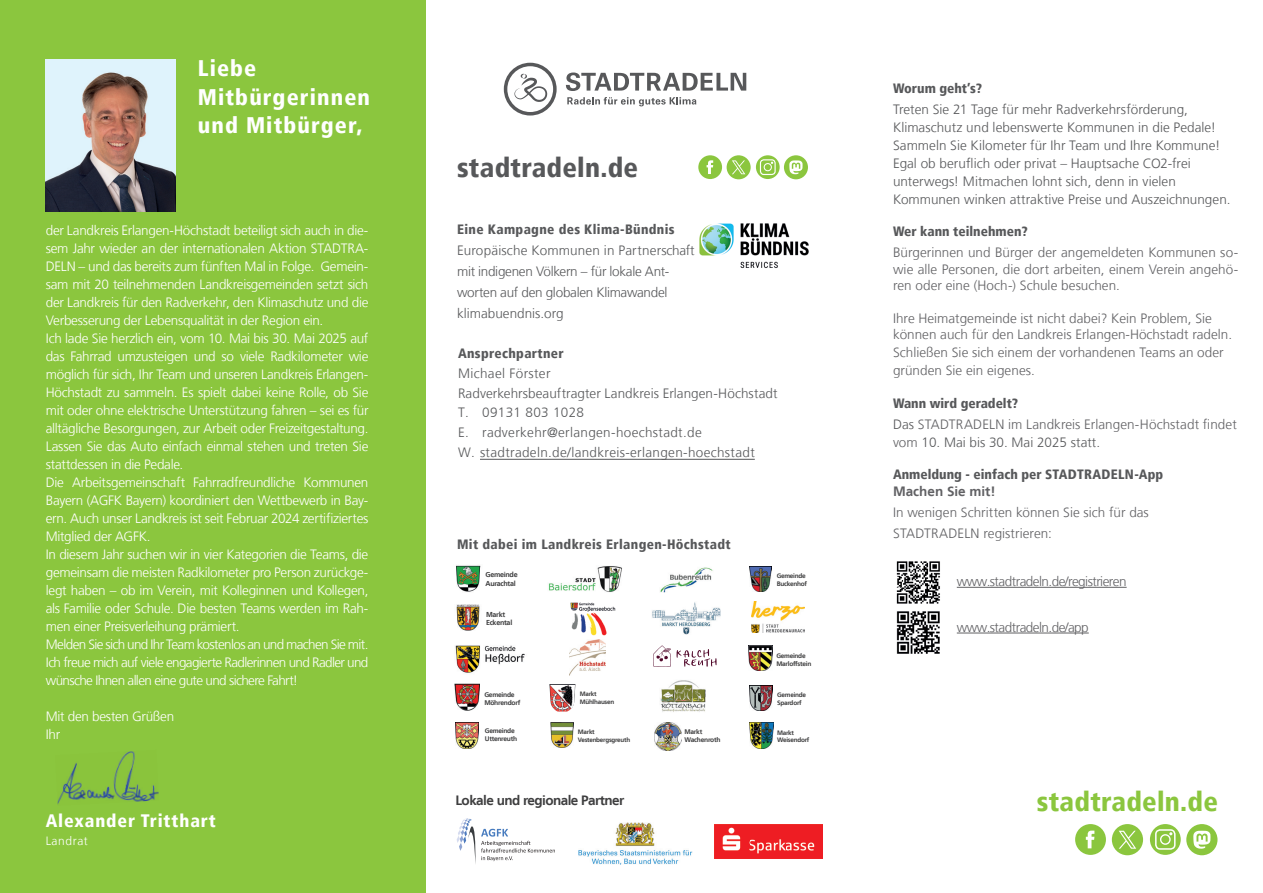
<style>
.page{position:relative;width:1263px;height:893px;background:#fff}
.page>*{position:absolute;margin:0;border:0;box-sizing:border-box;transform-origin:0 0}
.t1{font:900 condensed 27.15px "Frutiger LT";letter-spacing:.01em;color:#8bc63e}
.t2{font:900 condensed 27.15px "Frutiger LT";letter-spacing:.01em;color:#57585a}
.t3{font:900 condensed 22.5px/28.5px "Frutiger LT";letter-spacing:.05em;color:#fff}
.t4{font:900 condensed 18px "Frutiger LT";letter-spacing:.05em;color:#fff}
.t5{font:300 13.5px/18px "Frutiger LT";letter-spacing:-.025em;color:#fff}
.t6{font:300 13.5px/16.2px "Frutiger LT";color:#616164}
.t7{font:300 13.5px/18px "Frutiger LT";letter-spacing:.005em;color:#57585a}
.t8{font:300 13.5px/19.8px "Frutiger LT";letter-spacing:.025em;color:#57585a}
.t9{font:300 13.5px/21px "Frutiger LT";letter-spacing:-.015em;color:#57585a}
.t10{font:900 condensed 13.5px "Frutiger LT";letter-spacing:.025em;color:#57585a}
.t11{font:900 condensed 13.5px "Frutiger LT";color:#57585a}
.t12{font:300 13.5px "Frutiger LT";letter-spacing:-.04em;color:#616164}
.t13{font:700 13.5px "Frutiger LT";letter-spacing:-.04em;color:#3e3e3f}
.t14{font:700 13.5px "Frutiger LT";color:#616164}
.t15{font:300 12px "Frutiger LT";letter-spacing:.05em;color:#fff}
.t16{font:700 7.2px/8.6px "Frutiger LT";letter-spacing:-.04em;color:#3e3e3f}
.t17{font:700 6.75px/8.1px "Frutiger LT";letter-spacing:-.04em;color:#3e3e3f}
.t18{font:700 6.6px/7.9px "Frutiger LT";letter-spacing:-.04em;color:#3e3e3f}
.t19{font:700 6.45px/7.8px "Frutiger LT";letter-spacing:-.04em;color:#3e3e3f}
.t20{font:700 6.3px/7.6px "Frutiger LT";letter-spacing:-.04em;color:#3e3e3f}
.s1{font-weight:900;font-stretch:condensed;color:#57585a}
.s2{color:#57585a}
.s3{color:#616164}
</style>
<div class="page">
<div style="left:0;top:0;width:425px;height:893px;background:#8bc63e"></div>
<hr style="left:957px;top:587px;width:170px;height:1px;background:#616164">
<hr style="left:957px;top:633px;width:132px;height:1px;background:#616164">
<div style="left:1075px;top:824px;width:31px;height:31px;background:#8bc63e;border-radius:50%"></div>
<svg style="left:1086px;top:831px;width:8px;height:17px"></svg>
<div style="left:1186px;top:824px;width:31px;height:31px;background:#8bc63e;border-radius:50%"></div>
<svg style="left:1193px;top:831px;width:17px;height:18px"></svg>
<div style="left:1112px;top:824px;width:31px;height:31px;background:#8bc63e;border-radius:50%"></div>
<svg style="left:1119px;top:831px;width:17px;height:18px"></svg>
<div style="left:1150px;top:824px;width:31px;height:31px;background:#8bc63e;border-radius:50%"></div>
<div style="left:1155px;top:829px;width:20px;height:21px;border:2px solid #fff;border-radius:4px"></div>
<div style="left:1160px;top:834px;width:11px;height:11px;border:1px solid #fff;border-radius:50%"></div>
<img style="left:46px;top:60px;width:130px;height:152px">
<svg style="left:504px;top:63px;width:53px;height:53px"></svg>
<svg style="left:566px;top:73px;width:180px;height:18px"></svg>
<svg style="left:567px;top:97px;width:129px;height:9px"></svg>
<img style="left:700px;top:223px;width:109px;height:46px">
<hr style="left:480px;top:459px;width:275px;height:1px;background:#57585a">
<div style="left:698px;top:155px;width:24px;height:24px;background:#8bc63e;border-radius:50%"></div>
<svg style="left:706px;top:160px;width:7px;height:14px"></svg>
<div style="left:784px;top:155px;width:24px;height:24px;background:#8bc63e;border-radius:50%"></div>
<svg style="left:789px;top:160px;width:14px;height:14px"></svg>
<div style="left:727px;top:155px;width:24px;height:24px;background:#8bc63e;border-radius:50%"></div>
<svg style="left:732px;top:160px;width:13px;height:14px"></svg>
<svg style="left:756px;top:155px;width:24px;height:24px"></svg>
<div style="left:760px;top:159px;width:16px;height:16px;border:1px solid #fff;border-radius:3px"></div>
<div style="left:764px;top:163px;width:8px;height:8px;border:1px solid #fff;border-radius:50%"></div>
<img style="left:896px;top:561px;width:44px;height:43px">
<svg style="left:896px;top:577px;width:7px;height:9px"></svg>
<svg style="left:457px;top:818px;width:98px;height:46px"></svg>
<img style="left:579px;top:822px;width:113px;height:43px">
<img style="left:652px;top:602px;width:69px;height:33px">
<img style="left:660px;top:680px;width:46px;height:32px">
<img style="left:752px;top:602px;width:52px;height:31px">
<img style="left:569px;top:640px;width:36px;height:36px">
<img style="left:548px;top:566px;width:74px;height:26px">
<img style="left:456px;top:565px;width:25px;height:27px">
<img style="left:750px;top:567px;width:22px;height:25px">
<svg style="left:653px;top:645px;width:63px;height:22px"></svg>
<img style="left:455px;top:684px;width:25px;height:27px">
<img style="left:749px;top:685px;width:24px;height:25px">
<img style="left:455px;top:645px;width:70px;height:28px">
<img style="left:456px;top:604px;width:24px;height:26px">
<img style="left:455px;top:722px;width:24px;height:27px">
<img style="left:551px;top:723px;width:23px;height:25px">
<img style="left:749px;top:723px;width:24px;height:25px">
<img style="left:749px;top:645px;width:24px;height:26px">
<img style="left:57px;top:751px;width:102px;height:53px">
<img style="left:654px;top:723px;width:27px;height:27px">
<img style="left:549px;top:684px;width:26px;height:28px">
<img style="left:660px;top:567px;width:53px;height:26px">
<img style="left:714px;top:824px;width:109px;height:34px">
<img style="left:897px;top:611px;width:43px;height:43px">
<img style="left:570px;top:602px;width:46px;height:34px">
<h2 class="t3" style="left:198px;top:54px;width:174px">Liebe<br>Mitbürgerinnen und Mitbürger,</h2>
<p class="t5" style="left:46px;top:222px;width:324px">der Landkreis Erlangen-Höchstadt beteiligt sich auch in die&shy;sem Jahr wieder an der internationalen Aktion STADTRA-DELN – und das bereits zum fünften Mal in Folge. Gemein&shy;sam mit 20 teilnehmenden Landkreisgemeinden setzt sich der Landkreis für den Radverkehr, den Klimaschutz und die Verbesserung der Lebensqualität in der Region ein.<br>Ich lade Sie herzlich ein, vom 10. Mai bis 30. Mai 2025 auf das Fahrrad umzusteigen und so viele Radkilometer wie möglich für sich, Ihr Team und unseren Landkreis Erlangen-Höchstadt zu sammeln. Es spielt dabei keine Rolle, ob Sie mit oder ohne elektrische Unterstützung fahren – sei es für alltägliche Besorgungen, zur Arbeit oder Freizeitgestaltung.<br>Lassen Sie das Auto einfach einmal stehen und treten Sie stattdessen in die Pedale.<br>Die Arbeitsgemeinschaft Fahrradfreundliche Kommunen Bayern (AGFK Bayern) koordiniert den Wettbewerb in Bay&shy;ern. Auch unser Landkreis ist seit Februar 2024 zertifiziertes Mitglied der AGFK.<br>In diesem Jahr suchen wir in vier Kategorien die Teams, die gemeinsam die meisten Radkilometer pro Person zurückge&shy;legt haben – ob im Verein, mit Kolleginnen und Kollegen, als Familie oder Schule. Die besten Teams werden im Rah&shy;men einer Preisverleihung prämiert.<br>Melden Sie sich und Ihr Team kostenlos an und machen Sie mit.<br>Ich freue mich auf viele engagierte Radlerinnen und Radler und wünsche Ihnen allen eine gute und sichere Fahrt!</p>
<p class="t5" style="left:46px;top:708px;width:130px">Mit den besten Grüßen<br>Ihr</p>
<h3 class="t4" style="left:46px;top:810px;width:172px">Alexander Tritthart</h3>
<p class="t15" style="left:46px;top:834px;width:44px">Landrat</p>
<h1 class="t2" style="left:457px;top:152px;width:183px">stadtradeln.de</h1>
<p class="t10" style="left:457px;top:221px;width:219px">Eine Kampagne des Klima-Bündnis</p>
<p class="t9" style="left:457px;top:240px;width:239px">Europäische Kommunen in Partnerschaft mit indigenen Völkern – für lokale Ant&shy;worten auf den globalen Klimawandel klimabuendnis.org</p>
<p class="t10" style="left:458px;top:345px;width:107px">Ansprechpartner</p>
<p class="t8" style="left:458px;top:363px;width:321px">Michael Förster<br>Radverkehrsbeauftragter Landkreis Erlangen-Höchstadt T. 09131 803 1028<br>E. radverkehr@erlangen-hoechstadt.de<br>W. stadtradeln.de/landkreis-erlangen-hoechstadt</p>
<p class="t10" style="left:457px;top:536px;width:275px">Mit dabei im Landkreis Erlangen-Höchstadt</p>
<p class="t16" style="left:485px;top:570px;width:34px">Gemeinde<br>Aurachtal</p>
<p class="t19" style="left:777px;top:572px;width:32px">Gemeinde<br>Buckenhof</p>
<p class="t16" style="left:486px;top:610px;width:28px">Markt<br>Eckental</p>
<p class="t19" style="left:776px;top:652px;width:37px">Gemeinde<br>Marloffstein</p>
<p class="t20" style="left:580px;top:690px;width:36px">Markt<br>Mühlhausen</p>
<p class="t17" style="left:484px;top:690px;width:38px">Gemeinde<br>Möhrendorf</p>
<p class="t19" style="left:777px;top:691px;width:30px">Gemeinde<br>Spardorf</p>
<p class="t18" style="left:485px;top:727px;width:34px">Gemeinde<br>Uttenreuth</p>
<p class="t20" style="left:578px;top:728px;width:54px">Markt<br>Vestenbergsgreuth</p>
<p class="t19" style="left:777px;top:729px;width:34px">Markt<br>Weisendorf</p>
<p class="t18" style="left:684px;top:728px;width:38px">Markt<br>Wachenroth</p>
<p class="t13" style="left:455px;top:792px;width:170px">Lokale und regionale Partner</p>
<p class="t11" style="left:893px;top:80px;width:91px">Worum geht’s?</p>
<p class="t7" style="left:893px;top:101px;width:339px">Treten Sie 21 Tage für mehr Radverkehrsförderung, Klimaschutz und lebenswerte Kommunen in die Pedale!<br>Sammeln Sie Kilometer für Ihr Team und Ihre Kommune!<br>Egal ob beruflich oder privat – Hauptsache CO2-frei unterwegs! Mitmachen lohnt sich, denn in vielen Kommunen winken attraktive Preise und Auszeichnungen.</p>
<p class="t11" style="left:893px;top:224px;width:136px">Wer kann teilnehmen?</p>
<p class="t6" style="left:893px;top:245px;width:347px;text-align:justify">Bürgerinnen und Bürger der angemeldeten Kommunen so&shy;wie alle Personen, die dort arbeiten, einem Verein angehö&shy;ren oder eine (Hoch-) Schule besuchen.</p>
<p class="t6" style="left:893px;top:310px;width:341px">Ihre Heimatgemeinde ist nicht dabei? Kein Problem, Sie können auch für den Landkreis Erlangen-Höchstadt radeln.</p>
<p class="t6" style="left:893px;top:344px;width:332px;line-height:18px">Schließen Sie sich einem der vorhandenen Teams an oder gründen Sie ein eigenes.</p>
<p class="t6" style="left:893px;top:393px;width:345px;line-height:21px"><span class="s1">Wann wird geradelt?<br></span><span class="s2">Das</span> STADTRADELN im Landkreis Erlangen-Höchstadt findet</p>
<p class="t7" style="left:893px;top:433px;width:209px"><span class="s3">vom</span> 10. Mai bis 30. Mai 2025 statt.</p>
<p class="t11" style="left:893px;top:466px;width:272px">Anmeldung - einfach per STADTRADELN-App</p>
<p class="t14" style="left:893px;top:483px;width:104px">Machen Sie mit!</p>
<p class="t6" style="left:893px;top:502px;width:257px;line-height:21px">In wenigen Schritten können Sie sich für das<br>STADTRADELN registrieren:</p>
<p class="t12" style="left:957px;top:574px;width:171px">www.stadtradeln.de/registrieren</p>
<p class="t12" style="left:957px;top:620px;width:133px">www.stadtradeln.de/app</p>
<h1 class="t1" style="left:1037px;top:785px;width:183px">stadtradeln.de</h1>
</div>
